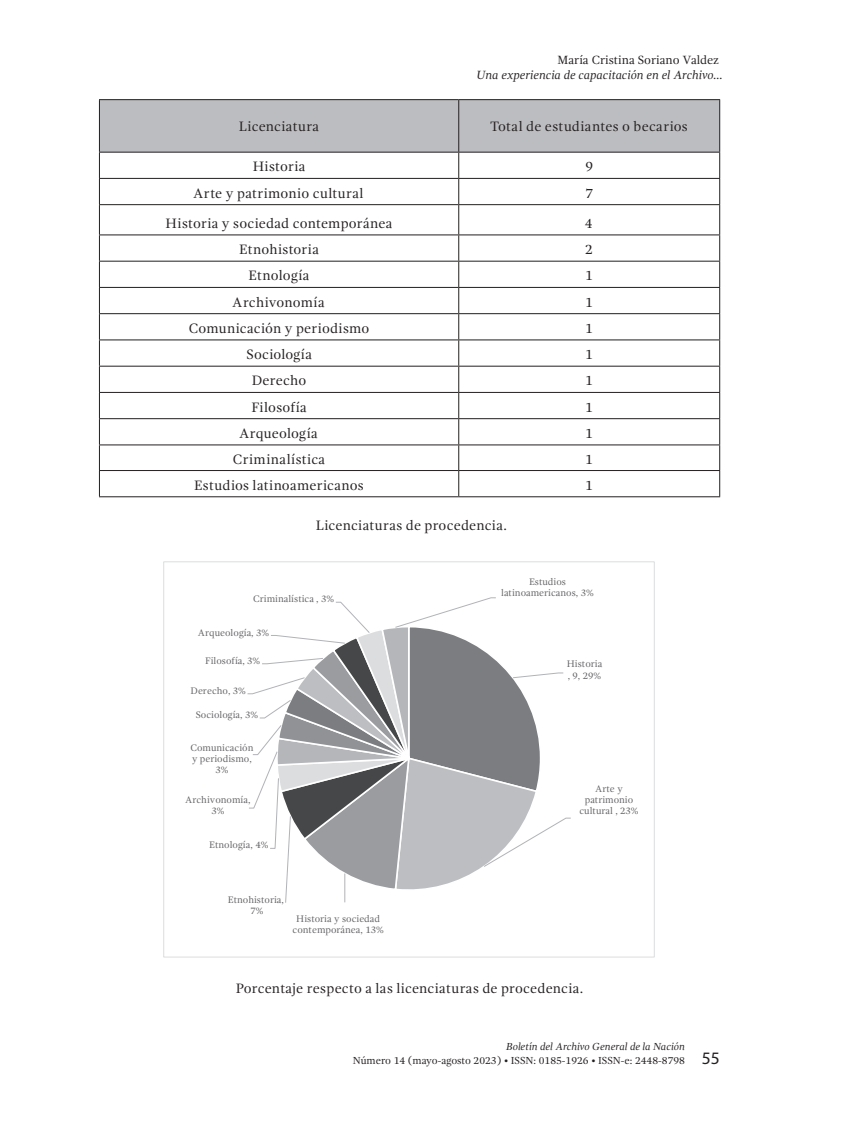
<style>
.page{position:relative;width:844px;height:1141px;background:#fff}
.page>*{position:absolute;margin:0;border:0;box-sizing:border-box;transform-origin:0 0}
.t1{font:17.5px "Myriad Pro";color:#231f20}
.t2{font:14px "Gandhi Serif";letter-spacing:.025em;color:#231f20}
.t3{font:italic 12.25px "Gandhi Serif";color:#231f20}
.t4{font:12.25px "Gandhi Serif";color:#231f20}
.t5{font:10.5px "Gandhi Serif";color:#231f20}
.t6{font:italic 10.5px "Gandhi Serif";letter-spacing:-.005em;color:#231f20}
.t7{font:9.8px/11px "Gandhi Serif";color:#636366;text-align:center}
</style>
<div class="page">
<svg style="left:99px;top:100px;width:621px;height:396px"></svg>
<hr style="left:99px;top:496px;width:359px;height:1px;background:#231f20">
<hr style="left:458px;top:496px;width:262px;height:1px;background:#231f20">
<hr style="left:99px;top:99px;width:359px;height:1px;background:#231f20">
<hr style="left:99px;top:100px;width:1px;height:52px;background:#231f20">
<hr style="left:458px;top:99px;width:262px;height:1px;background:#231f20">
<hr style="left:719px;top:100px;width:1px;height:52px;background:#231f20">
<hr style="left:99px;top:152px;width:359px;height:1px;background:#231f20">
<hr style="left:458px;top:152px;width:262px;height:1px;background:#231f20">
<svg style="left:247px;top:597px;width:324px;height:306px"></svg>
<p class="t4" style="left:557px;top:53px;width:163px">María Cristina Soriano Valdez</p>
<p class="t3" style="left:476px;top:68px;width:248px">Una experiencia de capacitación en el Archivo…</p>
<p class="t2" style="left:239px;top:119px;width:82px">Licenciatura</p>
<p class="t2" style="left:490px;top:119px;width:199px">Total de estudiantes o becarios</p>
<p class="t2" style="left:252px;top:159px;width:54px">Historia</p>
<p class="t2" style="left:585px;top:159px;width:9px">9</p>
<p class="t2" style="left:193px;top:185px;width:172px">Arte y patrimonio cultural</p>
<p class="t2" style="left:585px;top:185px;width:9px">7</p>
<p class="t2" style="left:166px;top:215px;width:228px">Historia y sociedad contemporánea</p>
<p class="t2" style="left:585px;top:215px;width:9px">4</p>
<p class="t2" style="left:239px;top:242px;width:81px">Etnohistoria</p>
<p class="t2" style="left:585px;top:242px;width:9px">2</p>
<p class="t2" style="left:248px;top:268px;width:62px">Etnología</p>
<p class="t2" style="left:585px;top:268px;width:9px">1</p>
<p class="t2" style="left:232px;top:294px;width:94px">Archivonomía</p>
<p class="t2" style="left:585px;top:294px;width:9px">1</p>
<p class="t2" style="left:189px;top:320px;width:182px">Comunicación y periodismo</p>
<p class="t2" style="left:585px;top:320px;width:9px">1</p>
<p class="t2" style="left:246px;top:347px;width:67px">Sociología</p>
<p class="t2" style="left:585px;top:347px;width:9px">1</p>
<p class="t2" style="left:252px;top:373px;width:56px">Derecho</p>
<p class="t2" style="left:585px;top:373px;width:9px">1</p>
<p class="t2" style="left:251px;top:399px;width:57px">Filosofía</p>
<p class="t2" style="left:585px;top:399px;width:9px">1</p>
<p class="t2" style="left:239px;top:425px;width:80px">Arqueología</p>
<p class="t2" style="left:585px;top:425px;width:9px">1</p>
<p class="t2" style="left:233px;top:451px;width:94px">Criminalística</p>
<p class="t2" style="left:585px;top:451px;width:9px">1</p>
<p class="t2" style="left:194px;top:477px;width:171px">Estudios latinoamericanos</p>
<p class="t2" style="left:585px;top:477px;width:9px">1</p>
<p class="t2" style="left:315px;top:517px;width:193px">Licenciaturas de procedencia.</p>
<p class="t7" style="left:253px;top:593px;width:83px">Criminalística , 3%</p>
<p class="t7" style="left:198px;top:627px;width:73px">Arqueología, 3%</p>
<p class="t7" style="left:205px;top:655px;width:57px">Filosofía, 3%</p>
<p class="t7" style="left:190px;top:685px;width:57px">Derecho, 3%</p>
<p class="t7" style="left:196px;top:709px;width:64px">Sociología, 3%</p>
<p class="t7" style="left:190px;top:742px;width:65px">Comunicación y periodismo,<br>3%</p>
<p class="t7" style="left:185px;top:794px;width:67px">Archivonomía,<br>3%</p>
<p class="t7" style="left:209px;top:840px;width:61px">Etnología, 4%</p>
<p class="t7" style="left:228px;top:894px;width:58px">Etnohistoria,<br>7%</p>
<p class="t7" style="left:292px;top:914px;width:93px">Historia y sociedad contemporánea, 13%</p>
<p class="t7" style="left:501px;top:576px;width:94px">Estudios latinoamericanos, 3%</p>
<p class="t7" style="left:566px;top:659px;width:37px;text-align:left">Historia , 9, 29%</p>
<p class="t7" style="left:579px;top:783px;width:61px">Arte y patrimonio cultural , 23%</p>
<p class="t2" style="left:236px;top:980px;width:349px">Porcentaje respecto a las licenciaturas de procedencia.</p>
<p class="t6" style="left:506px;top:1040px;width:180px">Boletín del Archivo General de la Nación</p>
<p class="t5" style="left:353px;top:1054px;width:333px">Número 14 (mayo-agosto 2023) • ISSN: 0185-1926 • ISSN-e: 2448-8798</p>
<p class="t1" style="left:701px;top:1047px;width:19px">55</p>
</div>
